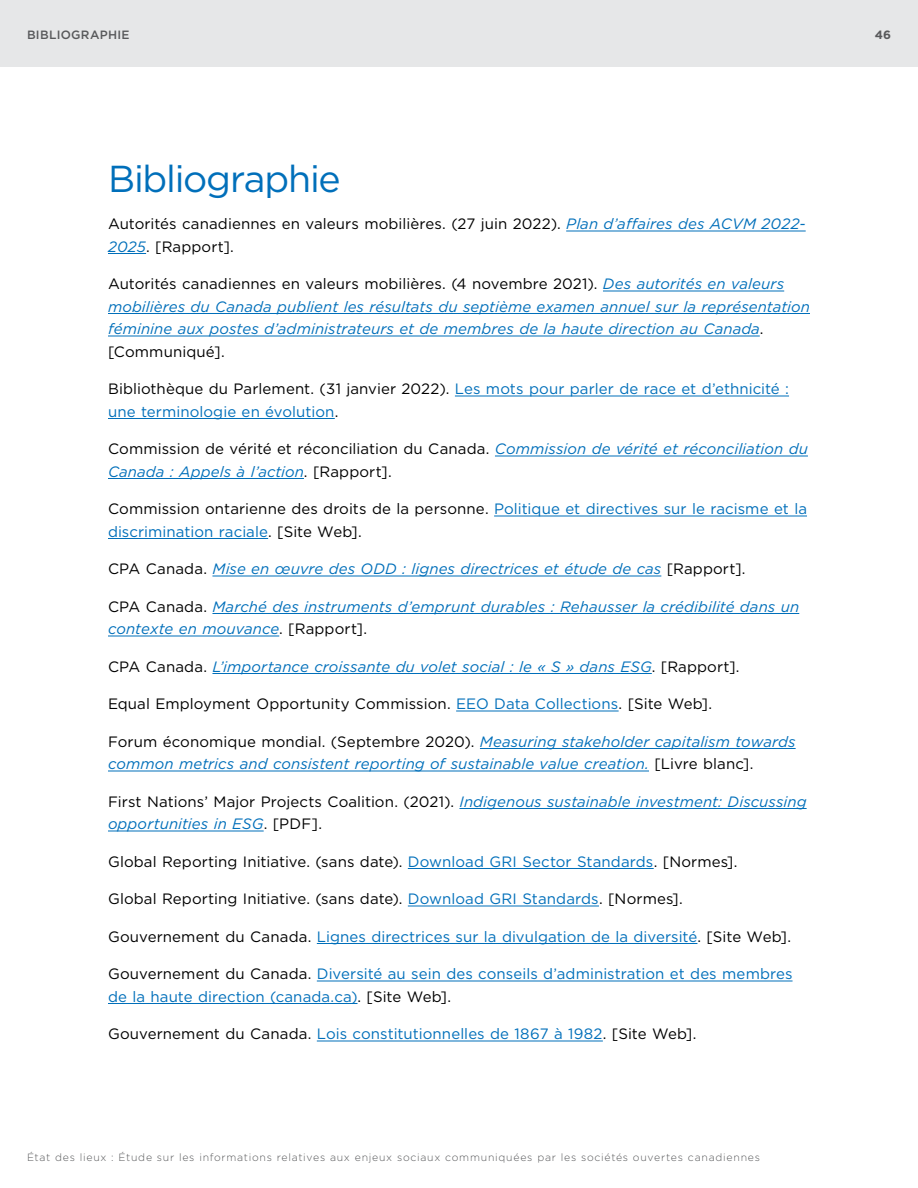
<style>
.page{position:relative;width:918px;height:1188px;background:#fff}
.page>*{position:absolute;margin:0;border:0;box-sizing:border-box;transform-origin:0 0}
.CPA_headChp{font:37.5px "Gotham";letter-spacing:-.035em;color:#006fba}
.CPA__body{font:italic 15px/22.5px "Gotham";letter-spacing:.005em;color:#006fba}
.CPA__body-2{font:15px/22.5px "Gotham";letter-spacing:.005em;color:#006fba}
.CPA__body-3{font:15px/22.5px "Gotham";letter-spacing:.005em;color:#000}
.t1{font:500 12px "Gotham";letter-spacing:.025em;color:#58595b}
.t2{font:700 12px "Gotham";color:#58595b}
.t3{font:300 10.5px "Gotham";letter-spacing:.07em;color:#58595b}
.s1{font-style:italic;color:#006fba}
.s2{font-style:normal;color:#000}
.s3{color:#000}
.s4{color:#006fba}
</style>
<div class="page">
<hr style="left:566px;top:231px;width:240px;height:1px;background:#006fba">
<hr style="left:108px;top:253px;width:38px;height:1px;background:#006fba">
<hr style="left:603px;top:291px;width:181px;height:1px;background:#006fba">
<hr style="left:108px;top:313px;width:702px;height:1px;background:#006fba">
<hr style="left:108px;top:336px;width:652px;height:1px;background:#006fba">
<hr style="left:455px;top:396px;width:334px;height:1px;background:#006fba">
<hr style="left:108px;top:418px;width:227px;height:1px;background:#006fba">
<hr style="left:495px;top:456px;width:313px;height:1px;background:#006fba">
<hr style="left:108px;top:478px;width:196px;height:1px;background:#006fba">
<hr style="left:494px;top:516px;width:313px;height:1px;background:#006fba">
<hr style="left:108px;top:538px;width:160px;height:1px;background:#006fba">
<hr style="left:212px;top:576px;width:449px;height:1px;background:#006fba">
<hr style="left:212px;top:613px;width:587px;height:1px;background:#006fba">
<hr style="left:108px;top:636px;width:171px;height:1px;background:#006fba">
<hr style="left:212px;top:673px;width:440px;height:1px;background:#006fba">
<hr style="left:456px;top:711px;width:163px;height:1px;background:#006fba">
<hr style="left:480px;top:748px;width:316px;height:1px;background:#006fba">
<hr style="left:108px;top:771px;width:541px;height:1px;background:#006fba">
<hr style="left:459px;top:808px;width:348px;height:1px;background:#006fba">
<hr style="left:108px;top:831px;width:156px;height:1px;background:#006fba">
<hr style="left:408px;top:868px;width:246px;height:1px;background:#006fba">
<hr style="left:408px;top:906px;width:191px;height:1px;background:#006fba">
<hr style="left:317px;top:943px;width:380px;height:1px;background:#006fba">
<hr style="left:317px;top:981px;width:476px;height:1px;background:#006fba">
<hr style="left:108px;top:1003px;width:250px;height:1px;background:#006fba">
<hr style="left:317px;top:1041px;width:286px;height:1px;background:#006fba">
<div style="left:0;top:0;width:918px;height:68px;background:#e6e7e8"></div>
<p class="t1" style="left:27px;top:26px;width:104px">bIbLIOgRAPhIE</p>
<p class="t2" style="left:875px;top:26px;width:18px">46</p>
<h1 class="CPA_headChp" style="left:108px;top:155px;width:234px">Bibliographie</h1>
<p class="CPA__body-3" style="left:108px;top:213px;width:699px">Autorités canadiennes en valeurs mobilières. (27 juin 2022). <span class="s1">Plan d’affaires des ACVM 2022-<br>2025</span>. [Rapport].</p>
<p class="CPA__body" style="left:108px;top:273px;width:704px"><span class="s2">Autorités canadiennes en valeurs mobilières. (4 novembre 2021).</span> Des autorités en valeurs mobilières du Canada publient les résultats du septième examen annuel sur la représentation féminine aux postes d’administrateurs et de membres de la haute direction au Canada<span class="s2">. [Communiqué].</span></p>
<p class="CPA__body-2" style="left:108px;top:378px;width:683px"><span class="s3">Bibliothèque du Parlement. (31 janvier 2022).</span> Les mots pour parler de race et d’ethnicité : une terminologie en évolution<span class="s3">.</span></p>
<p class="CPA__body" style="left:108px;top:438px;width:701px"><span class="s2">Commission de vérité et réconciliation du Canada.</span> Commission de vérité et réconciliation du<br>Canada : Appels à l’action<span class="s2">. [Rapport].</span></p>
<p class="CPA__body-2" style="left:108px;top:498px;width:701px"><span class="s3">Commission ontarienne des droits de la personne.</span> Politique et directives sur le racisme et la discrimination raciale<span class="s3">. [Site Web].</span></p>
<p class="CPA__body" style="left:108px;top:558px;width:639px"><span class="s2">CPA Canada.</span> Mise en œuvre des ODD : lignes directrices et étude de cas <span class="s2">[Rapport].</span></p>
<p class="CPA__body" style="left:108px;top:595px;width:693px"><span class="s2">CPA Canada.</span> Marché des instruments d’emprunt durables : Rehausser la crédibilité dans un contexte en mouvance<span class="s2">. [Rapport].</span></p>
<p class="CPA__body" style="left:108px;top:655px;width:633px"><span class="s2">CPA Canada.</span> L’importance croissante du volet social : le « S » dans ESG<span class="s2">. [Rapport].</span></p>
<p class="CPA__body-3" style="left:108px;top:693px;width:606px">Equal Employment Opportunity Commission. <span class="s4">EEO Data Collections</span>. [Site Web].</p>
<p class="CPA__body" style="left:108px;top:730px;width:689px"><span class="s2">Forum économique mondial. (Septembre 2020).</span> Measuring stakeholder capitalism towards common metrics and consistent reporting of sustainable value creation. <span class="s2">[Livre blanc].</span></p>
<p class="CPA__body" style="left:108px;top:790px;width:700px"><span class="s2">First Nations’ Major Projects Coalition. (2021).</span> Indigenous sustainable investment: Discussing opportunities in ESG<span class="s2">. [PDF].</span></p>
<p class="CPA__body-3" style="left:108px;top:850px;width:631px">Global Reporting Initiative. (sans date). <span class="s4">Download GRI Sector Standards</span>. [Normes].</p>
<p class="CPA__body-3" style="left:108px;top:888px;width:576px">Global Reporting Initiative. (sans date). <span class="s4">Download GRI Standards</span>. [Normes].</p>
<p class="CPA__body-2" style="left:108px;top:925px;width:685px"><span class="s3">Gouvernement du Canada.</span> Lignes directrices sur la divulgation de la diversité<span class="s3">. [Site Web].</span></p>
<p class="CPA__body-2" style="left:108px;top:963px;width:686px"><span class="s3">Gouvernement du Canada.</span> Diversité au sein des conseils d’administration et des membres de la haute direction (canada.ca)<span class="s3">. [Site Web].</span></p>
<p class="CPA__body-2" style="left:108px;top:1023px;width:590px"><span class="s3">Gouvernement du Canada.</span> Lois constitutionnelles de 1867 à 1982<span class="s3">. [Site Web].</span></p>
<p class="t3" style="left:27px;top:1151px;width:735px">État des lieux : Étude sur les informations relatives aux enjeux sociaux communiquées par les sociétés ouvertes canadiennes</p>
</div>
